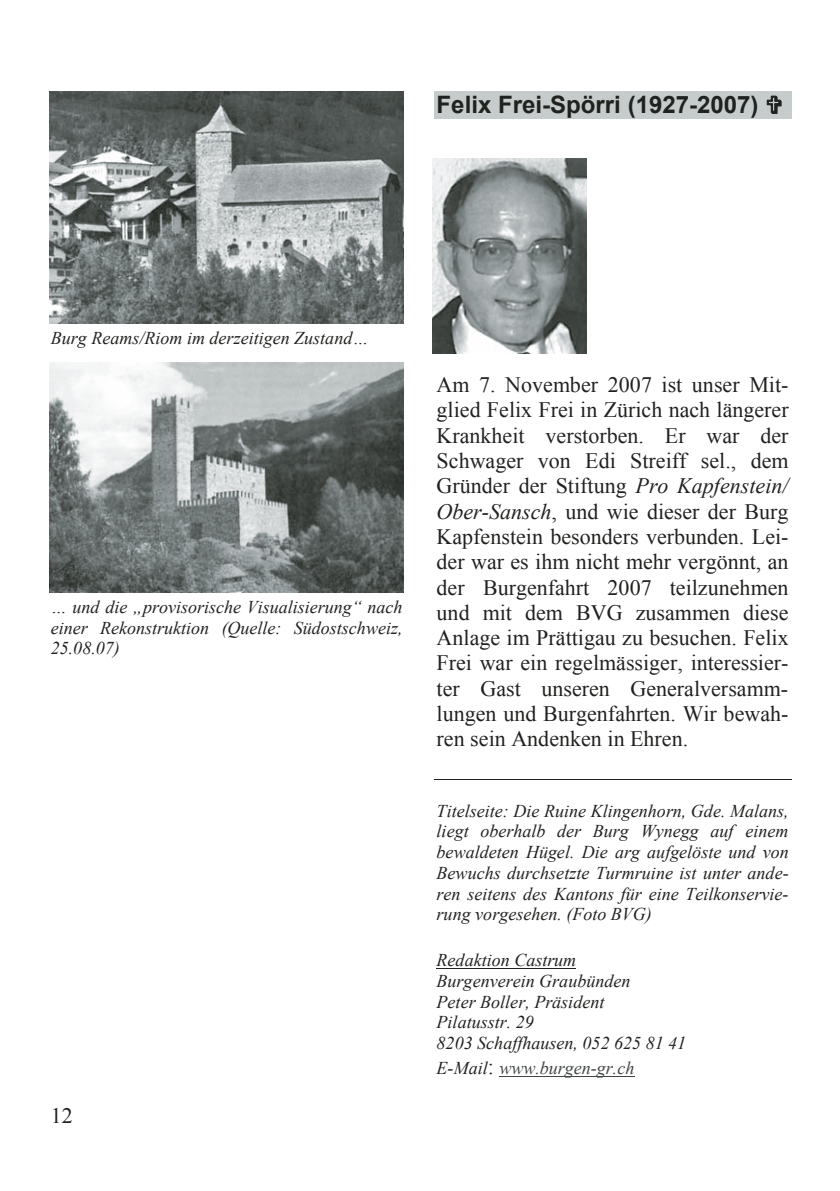
<style>
.page{position:relative;width:840px;height:1191px;background:#fff}
.page>*{position:absolute;margin:0;border:0;box-sizing:border-box;transform-origin:0 0}
.t1{font:700 24px "Arial";color:#1f221e}
.t2{font:22px/25.4px "Times New Roman";color:#1f221e;text-align:justify}
.t3{font:italic 18px/20.8px "Times New Roman";color:#1f221e;text-align:justify}
.t4{font:italic 18px "Times New Roman";color:#424743}
.s1{font-style:italic}
.s2{color:#1f221e}
.s3{font-style:normal;font-size:22px;color:#1f221e}
</style>
<div class="page">
<div style="left:433px;top:91px;width:358px;height:28px;background:#c6cbcc"></div>
<hr style="left:433px;top:778px;width:358px;height:1px;background:#1f221e">
<hr style="left:436px;top:968px;width:140px;height:1px;background:#1f221e">
<hr style="left:499px;top:1075px;width:135px;height:1px;background:#424743">
<img style="left:432px;top:159px;width:154px;height:194px">
<img style="left:50px;top:91px;width:353px;height:233px">
<img style="left:50px;top:362px;width:353px;height:230px">
<p class="t1" style="left:436px;top:92px;width:323px">Felix Frei-Spˆrri (1927-2007)</p>
<p class="t3" style="left:51px;top:327px;width:319px">Burg Reams/Riom im derzeitigen ZustandÖ</p>
<p class="t3" style="left:51px;top:596px;width:353px">Ö und die Ñprovisorische Visualisierungì nach einer Rekonstruktion (Quelle: S¸dostschweiz, 25.08.07)</p>
<p class="t2" style="left:51px;top:1102px;width:24px">12</p>
<p class="t2" style="left:436px;top:372px;width:353px">Am 7. November 2007 ist unser Mit&shy;glied Felix Frei in Z¸rich nach l‰ngerer Krankheit verstorben. Er war der Schwager von Edi Streiff sel., dem Gr¸nder der Stiftung <span class="s1">Pro Kapfenstein/ Ober-Sansch</span>, und wie dieser der Burg Kapfenstein besonders verbunden. Lei&shy;der war es ihm nicht mehr vergˆnnt, an der Burgenfahrt 2007 teilzunehmen und mit dem BVG zusammen diese Anlage im Pr‰ttigau zu besuchen. Felix Frei war ein regelm‰ssiger, interessier&shy;ter Gast unseren Generalversamm&shy;lungen und Burgenfahrten. Wir bewah&shy;ren sein Andenken in Ehren.</p>
<p class="t3" style="left:436px;top:800px;width:353px">Titelseite: Die Ruine Klingenhorn, Gde. Malans, liegt oberhalb der Burg Wynegg auf einem bewaldeten H¸gel. Die arg aufgelˆste und von Bewuchs durchsetzte Turmruine ist unter ande&shy;ren seitens des Kantons f¸r eine Teilkonservie&shy;rung vorgesehen. (Foto BVG)</p>
<p class="t3" style="left:436px;top:950px;width:251px;text-align:left">Redaktion Castrum<br>Burgenverein Graub¸nden<br>Peter Boller, Pr‰sident<br>Pilatusstr. 29<br>8203 Schaffhausen, 052 625 81 41</p>
<p class="t4" style="left:436px;top:1057px;width:199px"><span class="s2">E-Mail</span><span class="s3">:</span> www.burgen-gr.ch</p>
</div>
